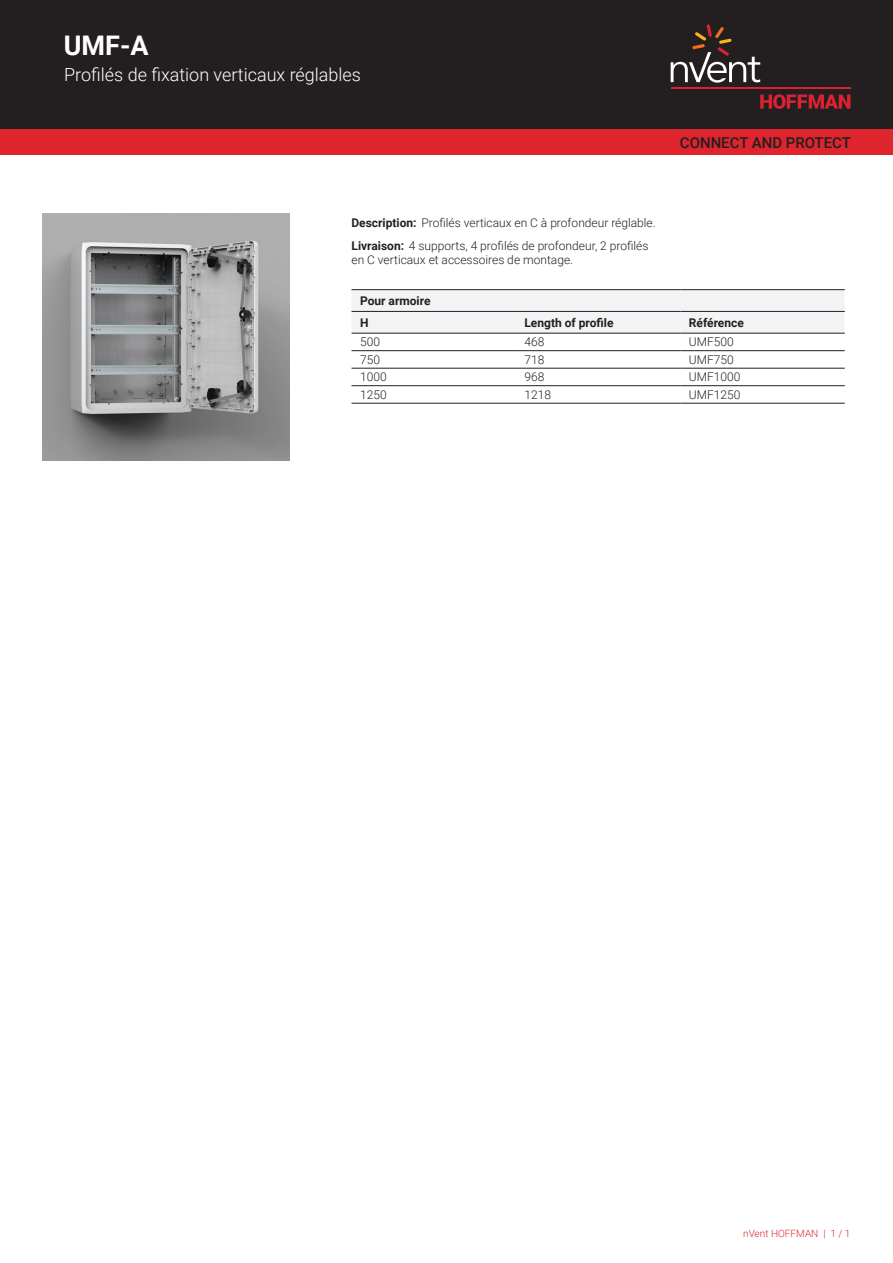
<style>
.page{position:relative;width:893px;height:1263px;background:#fff}
.page>*{position:absolute;margin:0;border:0;box-sizing:border-box;transform-origin:0 0}
.t1{font:700 27px "Roboto";color:#fff}
.t2{font:300 18px "Roboto";color:#fff}
.t3{font:500 15px "Roboto";color:#231f20}
.t4{font:300 12px/23px "Roboto";color:#231f20}
.t5{font:700 12px/21.8px "Roboto";color:#231f20}
.t6{font:300 10.05px "Roboto";color:#de252e}
.s1{font-weight:700}
</style>
<div class="page">
<div style="left:0;top:0;width:893px;height:129px;background:#231f20"></div>
<svg style="left:760px;top:94px;width:90px;height:15px"></svg>
<hr style="left:671px;top:88px;width:179px;height:1px;background:#db2230">
<svg style="left:671px;top:24px;width:89px;height:59px"></svg>
<div style="left:0;top:129px;width:893px;height:26px;background:#de252e"></div>
<svg style="left:351px;top:290px;width:494px;height:43px"></svg>
<hr style="left:351px;top:289px;width:165px;height:1px;background:#231f20">
<hr style="left:516px;top:289px;width:164px;height:1px;background:#231f20">
<hr style="left:680px;top:289px;width:165px;height:1px;background:#231f20">
<hr style="left:351px;top:350px;width:165px;height:1px;background:#231f20">
<hr style="left:516px;top:350px;width:164px;height:1px;background:#231f20">
<hr style="left:680px;top:350px;width:165px;height:1px;background:#231f20">
<hr style="left:351px;top:368px;width:165px;height:1px;background:#231f20">
<hr style="left:516px;top:368px;width:164px;height:1px;background:#231f20">
<hr style="left:680px;top:368px;width:165px;height:1px;background:#231f20">
<hr style="left:351px;top:385px;width:165px;height:1px;background:#231f20">
<hr style="left:516px;top:385px;width:164px;height:1px;background:#231f20">
<hr style="left:680px;top:385px;width:165px;height:1px;background:#231f20">
<hr style="left:351px;top:403px;width:165px;height:1px;background:#231f20">
<hr style="left:516px;top:403px;width:164px;height:1px;background:#231f20">
<hr style="left:680px;top:403px;width:165px;height:1px;background:#231f20">
<hr style="left:351px;top:311px;width:165px;height:1px;background:#231f20">
<hr style="left:516px;top:311px;width:164px;height:1px;background:#231f20">
<hr style="left:680px;top:311px;width:165px;height:1px;background:#231f20">
<hr style="left:351px;top:333px;width:165px;height:1px;background:#231f20">
<hr style="left:516px;top:333px;width:164px;height:1px;background:#231f20">
<hr style="left:680px;top:333px;width:165px;height:1px;background:#231f20">
<img style="left:43px;top:213px;width:246px;height:247px">
<h1 class="t1" style="left:64px;top:27px;width:86px">UMF-A</h1>
<h2 class="t2" style="left:64px;top:62px;width:298px">Profilés de fixation verticaux réglables</h2>
<p class="t3" style="left:680px;top:132px;width:173px">CONNECT AND PROTECT</p>
<p class="t4" style="left:351px;top:211px;width:306px"><span class="s1">Description:</span> Profilés verticaux en C à profondeur réglable.<br><span class="s1">Livraison:</span> 4 supports, 4 profilés de profondeur, 2 profilés</p>
<p class="t4" style="left:351px;top:248px;width:223px">en C verticaux et accessoires de montage.</p>
<p class="t5" style="left:360px;top:289px;width:72px">Pour armoire<br>H</p>
<p class="t5" style="left:524px;top:311px;width:91px">Length of profile</p>
<p class="t5" style="left:689px;top:311px;width:57px">Référence</p>
<p class="t4" style="left:360px;top:330px;width:21px">500</p>
<p class="t4" style="left:524px;top:330px;width:21px">468</p>
<p class="t4" style="left:689px;top:330px;width:46px">UMF500</p>
<p class="t4" style="left:360px;top:348px;width:21px">750</p>
<p class="t4" style="left:524px;top:348px;width:21px">718</p>
<p class="t4" style="left:689px;top:348px;width:46px">UMF750</p>
<p class="t4" style="left:360px;top:365px;width:28px">1000</p>
<p class="t4" style="left:524px;top:365px;width:21px">968</p>
<p class="t4" style="left:689px;top:365px;width:53px">UMF1000</p>
<p class="t4" style="left:360px;top:383px;width:28px">1250</p>
<p class="t4" style="left:524px;top:383px;width:28px">1218</p>
<p class="t4" style="left:689px;top:383px;width:53px">UMF1250</p>
<p class="t6" style="left:743px;top:1226px;width:109px">nVent HOFFMAN | 1 / 1</p>
</div>
